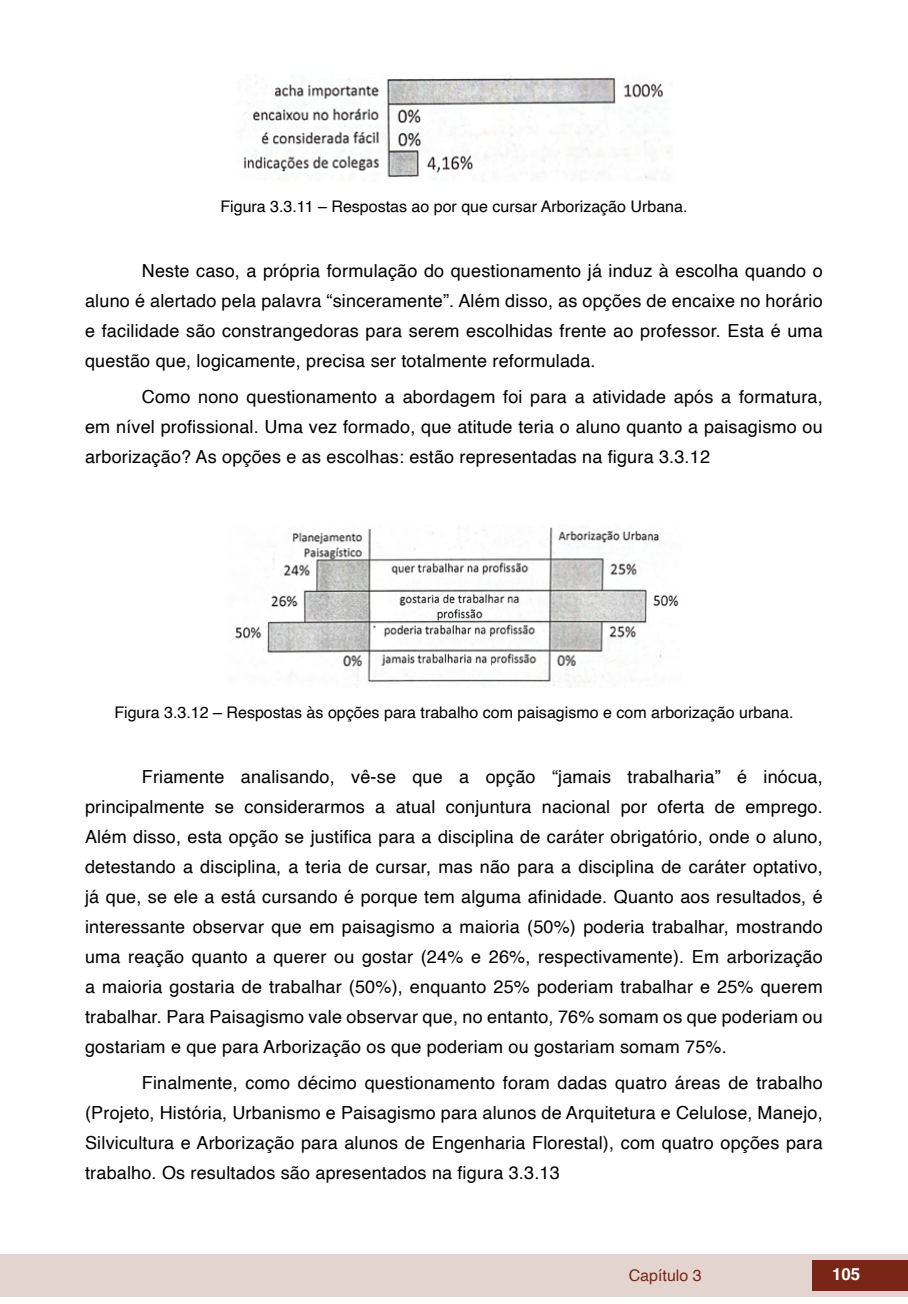
<style>
.page{position:relative;width:908px;height:1304px;background:#fff}
.page>*{position:absolute;margin:0;border:0;box-sizing:border-box;transform-origin:0 0}
.txt{font:18px/30px "Helvetica";letter-spacing:.01em;color:#000;text-align:justify}
.t1{font:700 16.8px "Helvetica";color:#fff}
.imagens_graf_tab{font:16px "Helvetica";color:#000}
.t2{font:16px "Helvetica";color:#7a2616}
</style>
<div class="page">
<div style="left:0;top:1254px;width:906px;height:43px;background:#e4d4d0"></div>
<div style="left:812px;top:1261px;width:95px;height:30px;background:#7a2616"></div>
<img style="left:243px;top:74px;width:427px;height:107px">
<img style="left:235px;top:527px;width:443px;height:160px">
<p class="imagens_graf_tab" style="left:220px;top:194px;width:468px">Figura 3.3.11 – Respostas ao por que cursar Arborização Urbana.</p>
<p class="txt" style="left:85px;top:257px;width:738px;text-indent:57px">Neste caso, a própria formulação do questionamento já induz à escolha quando o aluno é alertado pela palavra “sinceramente”. Além disso, as opções de encaixe no horário e facilidade são constrangedoras para serem escolhidas frente ao professor. Esta é uma questão que, logicamente, precisa ser totalmente reformulada.</p>
<p class="txt" style="left:85px;top:382px;width:738px;text-indent:57px">Como nono questionamento a abordagem foi para a atividade após a formatura, em nível profissional. Uma vez formado, que atitude teria o aluno quanto a paisagismo ou arborização? As opções e as escolhas: estão representadas na figura 3.3.12</p>
<p class="imagens_graf_tab" style="left:114px;top:700px;width:680px">Figura 3.3.12 – Respostas às opções para trabalho com paisagismo e com arborização urbana.</p>
<p class="txt" style="left:85px;top:762px;width:738px;text-indent:57px">Friamente analisando, vê-se que a opção “jamais trabalharia” é inócua, principalmente se considerarmos a atual conjuntura nacional por oferta de emprego.<br>Além disso, esta opção se justifica para a disciplina de caráter obrigatório, onde o aluno, detestando a disciplina, a teria de cursar, mas não para a disciplina de caráter optativo, já que, se ele a está cursando é porque tem alguma afinidade. Quanto aos resultados, é interessante observar que em paisagismo a maioria (50%) poderia trabalhar, mostrando uma reação quanto a querer ou gostar (24% e 26%, respectivamente). Em arborização a maioria gostaria de trabalhar (50%), enquanto 25% poderiam trabalhar e 25% querem trabalhar. Para Paisagismo vale observar que, no entanto, 76% somam os que poderiam ou gostariam e que para Arborização os que poderiam ou gostariam somam 75%.</p>
<p class="txt" style="left:85px;top:1068px;width:738px;text-indent:57px">Finalmente, como décimo questionamento foram dadas quatro áreas de trabalho (Projeto, História, Urbanismo e Paisagismo para alunos de Arquitetura e Celulose, Manejo, Silvicultura e Arborização para alunos de Engenharia Florestal), com quatro opções para trabalho. Os resultados são apresentados na figura 3.3.13</p>
<p class="t2" style="left:628px;top:1263px;width:74px">Capítulo 3</p>
<p class="t1" style="left:831px;top:1264px;width:30px">105</p>
</div>
